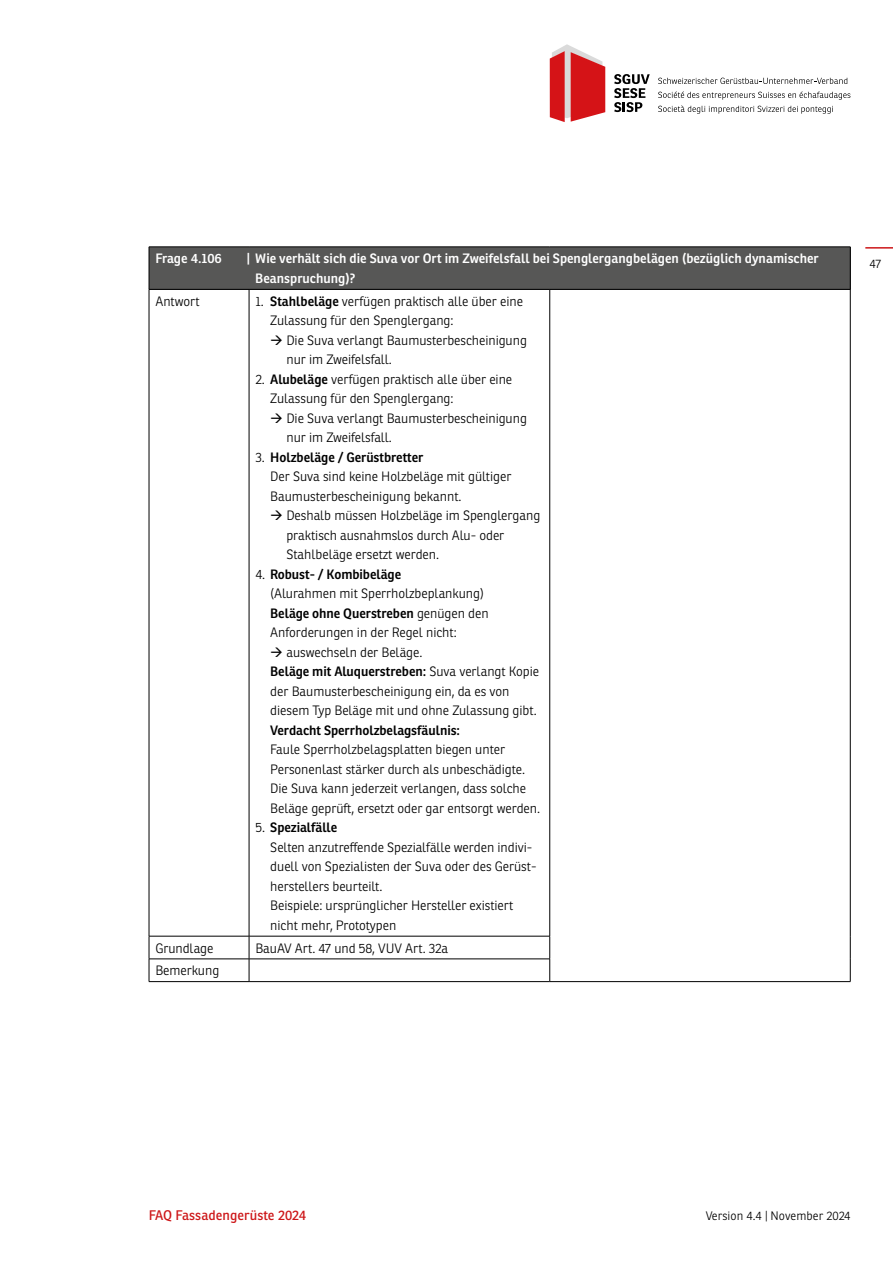
<style>
.page{position:relative;width:893px;height:1263px;background:#fff}
.page>*{position:absolute;margin:0;border:0;box-sizing:border-box;transform-origin:0 0}
.t1{font:13.5px "Ronnia";letter-spacing:.005em;color:#cd1719}
.t2{font:300 13.2px/19.5px "Ronnia";letter-spacing:-.005em;color:#000}
.t3{font:600 13.2px/19.8px "Ronnia";color:#fff}
.t4{font:600 13.2px "Ronnia";letter-spacing:-.005em;color:#000}
.t5{font:300 12px "Ronnia";letter-spacing:.005em;color:#000}
.s1{font-weight:600}
</style>
<div class="page">
<svg style="left:550px;top:44px;width:55px;height:78px"></svg>
<svg style="left:658px;top:78px;width:189px;height:6px"></svg>
<svg style="left:614px;top:74px;width:36px;height:38px"></svg>
<svg style="left:658px;top:91px;width:192px;height:23px"></svg>
<hr style="left:865px;top:247px;width:28px;height:2px;background:#cd1719">
<div style="left:149px;top:247px;width:701px;height:42px;background:#575756"></div>
<hr style="left:149px;top:247px;width:100px;height:1px;background:#000">
<hr style="left:149px;top:247px;width:1px;height:42px;background:#000">
<hr style="left:249px;top:247px;width:301px;height:1px;background:#000">
<hr style="left:550px;top:247px;width:300px;height:1px;background:#000">
<hr style="left:850px;top:247px;width:1px;height:42px;background:#000">
<hr style="left:149px;top:289px;width:100px;height:1px;background:#000">
<hr style="left:149px;top:290px;width:1px;height:646px;background:#000">
<hr style="left:249px;top:289px;width:301px;height:1px;background:#000">
<hr style="left:249px;top:290px;width:1px;height:646px;background:#000">
<hr style="left:550px;top:289px;width:300px;height:1px;background:#000">
<hr style="left:549px;top:290px;width:1px;height:646px;background:#000">
<hr style="left:850px;top:290px;width:1px;height:646px;background:#000">
<hr style="left:149px;top:936px;width:100px;height:1px;background:#000">
<hr style="left:249px;top:936px;width:301px;height:1px;background:#000">
<hr style="left:149px;top:959px;width:100px;height:1px;background:#000">
<svg style="left:149px;top:936px;width:1px;height:45px"></svg>
<hr style="left:249px;top:959px;width:301px;height:1px;background:#000">
<svg style="left:249px;top:936px;width:1px;height:45px"></svg>
<svg style="left:549px;top:936px;width:1px;height:45px"></svg>
<svg style="left:850px;top:936px;width:1px;height:45px"></svg>
<hr style="left:149px;top:981px;width:100px;height:1px;background:#000">
<hr style="left:249px;top:981px;width:301px;height:1px;background:#000">
<hr style="left:550px;top:981px;width:300px;height:1px;background:#000">
<p class="t3" style="left:155px;top:249px;width:68px">Frage 4.106</p>
<p class="t3" style="left:255px;top:249px;width:565px;text-indent:-9px">| Wie verhält sich die Suva vor Ort im Zweifelsfall bei Spenglergangbelägen (bezüglich dynamischer<br>Beanspruchung)?</p>
<p class="t2" style="left:155px;top:291px;width:46px">Antwort</p>
<p class="t2" style="left:270px;top:291px;width:254px;text-indent:-15px">1. <span class="s1">Stahlbeläge</span> verfügen praktisch alle über eine<br>Zulassung für den Spenglergang:</p>
<p class="t2" style="left:286px;top:330px;width:242px;text-indent:-16px">→ Die Suva verlangt Baumusterbescheinigung nur im Zweifelsfall.</p>
<p class="t2" style="left:270px;top:369px;width:243px;text-indent:-15px">2. <span class="s1">Alubeläge</span> verfügen praktisch alle über eine<br>Zulassung für den Spenglergang:</p>
<p class="t2" style="left:286px;top:408px;width:242px;text-indent:-16px">→ Die Suva verlangt Baumusterbescheinigung nur im Zweifelsfall.</p>
<p class="t2" style="left:270px;top:447px;width:243px;text-indent:-15px">3. <span class="s1">Holzbeläge / Gerüstbretter<br></span>Der Suva sind keine Holzbeläge mit gültiger<br>Baumusterbescheinigung bekannt.</p>
<p class="t2" style="left:286px;top:506px;width:255px;text-indent:-16px">→ Deshalb müssen Holzbeläge im Spenglergang praktisch ausnahmslos durch Alu- oder<br>Stahlbeläge ersetzt werden.</p>
<p class="t2" style="left:270px;top:564px;width:220px;text-indent:-15px">4. <span class="s1">Robust- / Kombibeläge<br></span>(Alurahmen mit Sperrholzbeplankung)<br><span class="s1">Beläge ohne Querstreben</span> genügen den Anforderungen in der Regel nicht:</p>
<p class="t2" style="left:270px;top:642px;width:270px">→ auswechseln der Beläge.<br><span class="s1">Beläge mit Aluquerstreben:</span> Suva verlangt Kopie der Baumusterbescheinigung ein, da es von diesem Typ Beläge mit und ohne Zulassung gibt.</p>
<p class="t4" style="left:270px;top:722px;width:191px">Verdacht Sperrholzbelagsfäulnis:</p>
<p class="t2" style="left:270px;top:740px;width:271px">Faule Sperrholzbelagsplatten biegen unter Personenlast stärker durch als unbeschädigte.<br>Die Suva kann jederzeit verlangen, dass solche Beläge geprüft, ersetzt oder gar entsorgt werden.</p>
<p class="t2" style="left:270px;top:818px;width:268px;text-indent:-15px">5. <span class="s1">Spezialfälle<br></span>Selten anzutreffende Spezialfälle werden indivi&shy;duell von Spezialisten der Suva oder des Gerüst&shy;herstellers beurteilt.<br>Beispiele: ursprünglicher Hersteller existiert nicht mehr, Prototypen</p>
<p class="t2" style="left:155px;top:938px;width:60px">Grundlage</p>
<p class="t2" style="left:255px;top:938px;width:194px">BauAV Art. 47 und 58, VUV Art. 32a</p>
<p class="t2" style="left:155px;top:961px;width:65px">Bemerkung</p>
<p class="t5" style="left:870px;top:256px;width:13px">47</p>
<p class="t1" style="left:149px;top:1207px;width:159px">FAQ Fassadengerüste 2024</p>
<p class="t5" style="left:706px;top:1209px;width:146px">Version 4.4 | November 2024</p>
</div>
